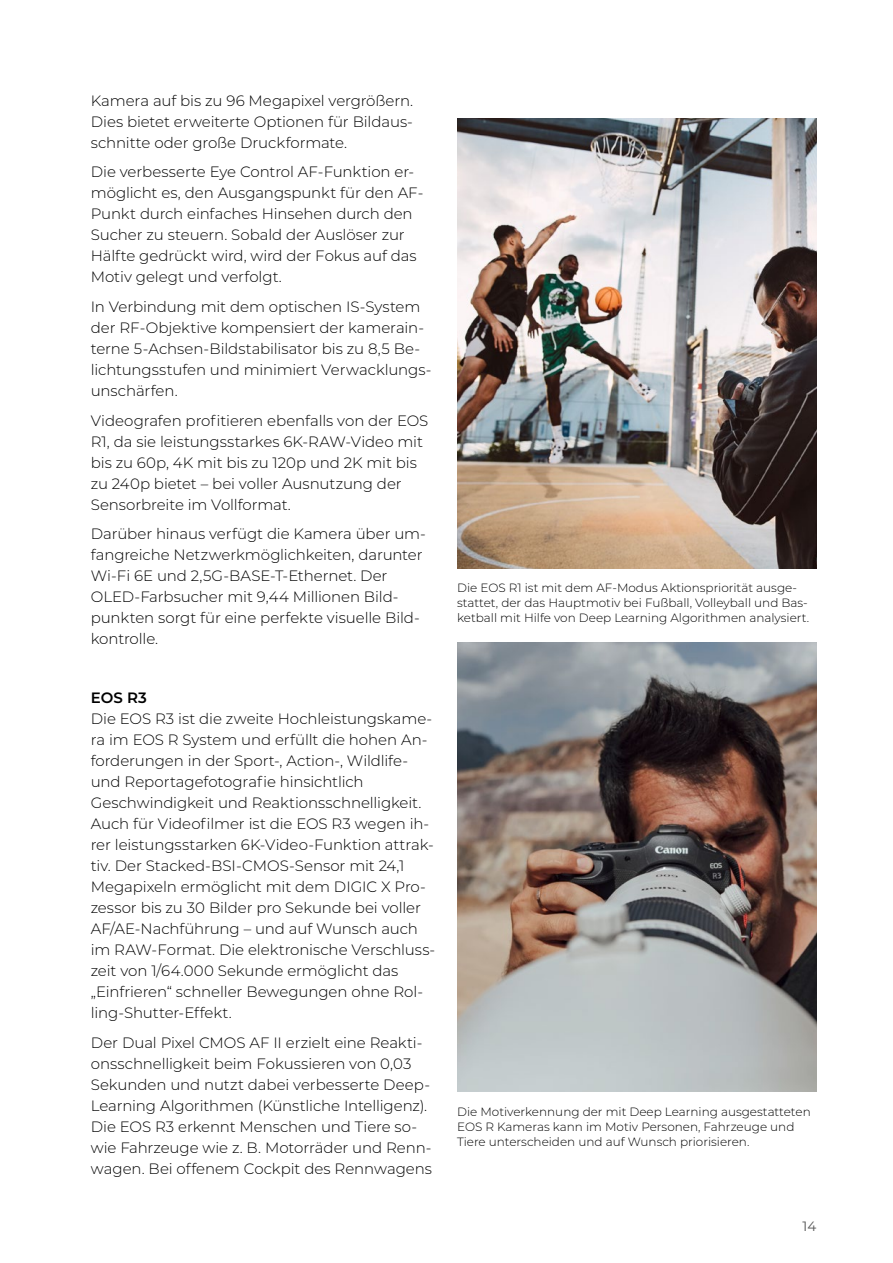
<style>
.page{position:relative;width:893px;height:1263px;background:#fff}
.page>*{position:absolute;margin:0;border:0;box-sizing:border-box;transform-origin:0 0}
.Body{font:300 15px/21px "Montserrat";letter-spacing:-.005em;color:#000}
.t1{font:13.5px "Montserrat";color:#565656}
.BU{font:300 12px/15px "Montserrat";color:#000}
.s1{font-weight:600}
</style>
<div class="page">
<img style="left:457px;top:119px;width:359px;height:449px">
<img style="left:457px;top:642px;width:359px;height:450px">
<p class="Body" style="left:91px;top:90px;width:324px;text-align:justify">Kamera auf bis zu 96 Megapixel vergrößern.<br>Dies bietet erweiterte Optionen für Bildaus&shy;schnitte oder große Druckformate.</p>
<p class="Body" style="left:91px;top:161px;width:334px">Die verbesserte Eye Control AF-Funktion er&shy;möglicht es, den Ausgangspunkt für den AF-Punkt durch einfaches Hinsehen durch den Sucher zu steuern. Sobald der Auslöser zur Hälfte gedrückt wird, wird der Fokus auf das Motiv gelegt und verfolgt.</p>
<p class="Body" style="left:91px;top:296px;width:342px">In Verbindung mit dem optischen IS-System der RF-Objektive kompensiert der kamerain&shy;terne 5-Achsen-Bildstabilisator bis zu 8,5 Be&shy;lichtungsstufen und minimiert Verwacklungs&shy;unschärfen.</p>
<p class="Body" style="left:91px;top:409px;width:339px">Videografen profitieren ebenfalls von der EOS R1, da sie leistungsstarkes 6K-RAW-Video mit bis zu 60p, 4K mit bis zu 120p und 2K mit bis zu 240p bietet – bei voller Ausnutzung der Sensorbreite im Vollformat.</p>
<p class="Body" style="left:91px;top:523px;width:337px">Darüber hinaus verfügt die Kamera über um&shy;fangreiche Netzwerkmöglichkeiten, darunter Wi-Fi 6E und 2,5G-BASE-T-Ethernet. Der OLED-Farbsucher mit 9,44 Millionen Bild&shy;punkten sorgt für eine perfekte visuelle Bild&shy;kontrolle.</p>
<p class="Body" style="left:91px;top:687px;width:346px"><span class="s1">EOS R3<br></span>Die EOS R3 ist die zweite Hochleistungskame&shy;ra im EOS R System und erfüllt die hohen An&shy;forderungen in der Sport-, Action-, Wildlife&shy;und Reportagefotografie hinsichtlich Geschwindigkeit und Reaktionsschnelligkeit.<br>Auch für Videofilmer ist die EOS R3 wegen ih&shy;rer leistungsstarken 6K-Video-Funktion attrak&shy;tiv. Der Stacked-BSI-CMOS-Sensor mit 24,1<br>Megapixeln ermöglicht mit dem DIGIC X Pro&shy;zessor bis zu 30 Bilder pro Sekunde bei voller AF/AE-Nachführung – und auf Wunsch auch im RAW-Format. Die elektronische Verschluss&shy;zeit von 1/64.000 Sekunde ermöglicht das „Einfrieren“ schneller Bewegungen ohne Rol&shy;ling-Shutter-Effekt.</p>
<p class="Body" style="left:91px;top:1031px;width:343px">Der Dual Pixel CMOS AF II erzielt eine Reakti&shy;onsschnelligkeit beim Fokussieren von 0,03<br>Sekunden und nutzt dabei verbesserte Deep-Learning Algorithmen (Künstliche Intelligenz).<br>Die EOS R3 erkennt Menschen und Tiere so&shy;wie Fahrzeuge wie z. B. Motorräder und Renn&shy;wagen. Bei offenem Cockpit des Rennwagens</p>
<p class="BU" style="left:457px;top:580px;width:353px">Die EOS R1 ist mit dem AF-Modus Aktionspriorität ausge&shy;stattet, der das Hauptmotiv bei Fußball, Volleyball und Bas&shy;ketball mit Hilfe von Deep Learning Algorithmen analysiert.</p>
<p class="BU" style="left:457px;top:1104px;width:355px">Die Motiverkennung der mit Deep Learning ausgestatteten<br>EOS R Kameras kann im Motiv Personen, Fahrzeuge und<br>Tiere unterscheiden und auf Wunsch priorisieren.</p>
<p class="t1" style="left:803px;top:1217px;width:15px">14</p>
</div>
